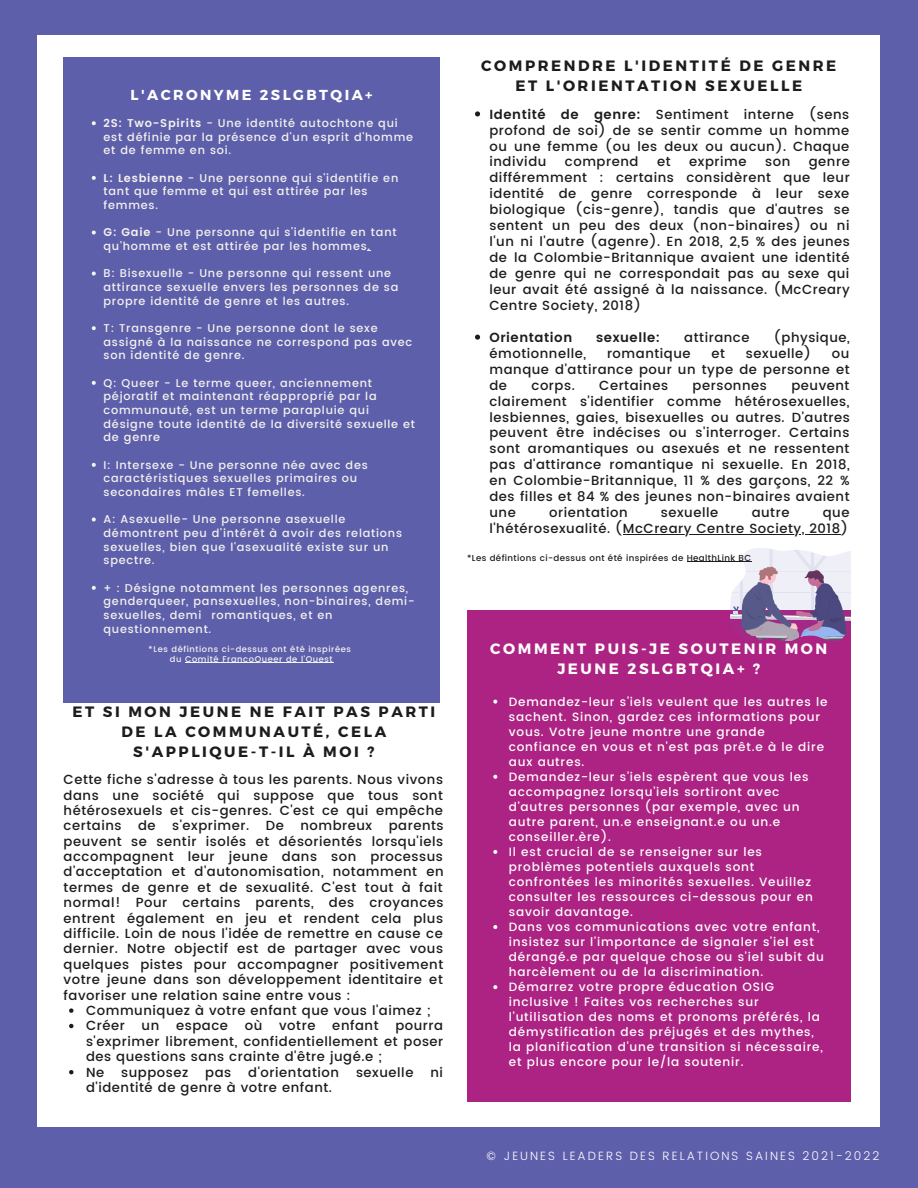
<style>
.page{position:relative;width:918px;height:1188px;background:#5e5fab}
.page>*{position:absolute;margin:0;border:0;box-sizing:border-box;transform-origin:0 0}
.t1{font:700 15px/20.2px "Montserrat";letter-spacing:.17em;color:#1c1d1a;text-align:center}
.t2{font:700 15px/20.2px "Montserrat";letter-spacing:.17em;color:#fff;text-align:center}
.t3{font:700 14.4px "Montserrat";letter-spacing:.17em;color:#fff}
.t4{font:500 13.2px/15.9px "Poppins";letter-spacing:.04em;color:#1c1d1a;text-align:justify}
.t5{font:600 13.2px "Poppins";letter-spacing:.04em;color:#1c1d1a}
.t6{font:500 12px/15px "Poppins";letter-spacing:.07em;color:#fff}
.t7{font:300 12px "Poppins";letter-spacing:.17em;color:#fff}
.t8{font:500 11.25px/13.6px "Poppins";letter-spacing:.07em;color:#f4f3ef}
.t9{font:500 8.7px "Poppins";letter-spacing:.04em;color:#1c1d1a}
.t10{font:500 8.25px/10.2px "Poppins";letter-spacing:.07em;color:#f4f3ef;text-align:center}
.s1{font-weight:600}
</style>
<div class="page">
<div style="left:37px;top:35px;width:843px;height:1091px;background:#fff"></div>
<div style="left:467px;top:610px;width:384px;height:492px;background:#ad2383"></div>
<svg style="left:493px;top:700px;width:4px;height:4px"></svg>
<svg style="left:493px;top:775px;width:4px;height:4px"></svg>
<svg style="left:493px;top:850px;width:4px;height:4px"></svg>
<svg style="left:493px;top:925px;width:4px;height:4px"></svg>
<svg style="left:493px;top:985px;width:4px;height:4px"></svg>
<svg style="left:475px;top:111px;width:5px;height:5px"></svg>
<svg style="left:475px;top:335px;width:5px;height:5px"></svg>
<hr style="left:623px;top:534px;width:218px;height:1px;background:#1c1d1a">
<hr style="left:687px;top:561px;width:64px;height:1px;background:#1c1d1a">
<svg style="left:69px;top:1008px;width:4px;height:5px"></svg>
<svg style="left:69px;top:1024px;width:4px;height:4px"></svg>
<svg style="left:69px;top:1070px;width:4px;height:4px"></svg>
<svg style="left:730px;top:548px;width:121px;height:92px"></svg>
<div style="left:64px;top:57px;width:376px;height:646px;background:#5e5fab"></div>
<svg style="left:92px;top:121px;width:4px;height:4px"></svg>
<svg style="left:92px;top:176px;width:4px;height:4px"></svg>
<svg style="left:92px;top:231px;width:4px;height:4px"></svg>
<svg style="left:92px;top:272px;width:4px;height:4px"></svg>
<svg style="left:92px;top:326px;width:4px;height:4px"></svg>
<svg style="left:92px;top:381px;width:4px;height:4px"></svg>
<svg style="left:92px;top:463px;width:4px;height:4px"></svg>
<svg style="left:92px;top:518px;width:4px;height:4px"></svg>
<svg style="left:92px;top:586px;width:4px;height:4px"></svg>
<hr style="left:185px;top:663px;width:148px;height:1px;background:#f4f3ef">
<p class="t2" style="left:110px;top:76px;width:325px">QUE VOTRE JEUNE EST À RISQUE</p>
<p class="t3" style="left:130px;top:85px;width:244px">L'ACRONYME 2SLGBTQIA+</p>
<p class="t8" style="left:104px;top:116px;width:311px"><span class="s1">2S: Two-Spirits</span> - Une identité autochtone qui est définie par la présence d'un esprit d'homme et de femme en soi.</p>
<p class="t8" style="left:104px;top:171px;width:296px"><span class="s1">L: Lesbienne</span> - Une personne qui s'identifie en tant que femme et qui est attirée par les femmes.</p>
<p class="t8" style="left:104px;top:226px;width:295px"><span class="s1">G: Gaie</span> - Une personne qui s'identifie en tant qu'homme et est attirée par les hommes.</p>
<p class="t8" style="left:104px;top:267px;width:296px">B: Bisexuelle - Une personne qui ressent une attirance sexuelle envers les personnes de sa propre identité de genre et les autres.</p>
<p class="t8" style="left:104px;top:321px;width:310px">T: Transgenre - Une personne dont le sexe assigné à la naissance ne correspond pas avec son identité de genre.</p>
<p class="t8" style="left:104px;top:376px;width:313px">Q: Queer - Le terme queer, anciennement péjoratif et maintenant réapproprié par la communauté, est un terme parapluie qui désigne toute identité de la diversité sexuelle et de genre</p>
<p class="t8" style="left:104px;top:458px;width:266px">I: Intersexe - Une personne née avec des caractéristiques sexuelles primaires ou secondaires mâles ET femelles.</p>
<p class="t8" style="left:104px;top:513px;width:300px">A: Asexuelle- Une personne asexuelle démontrent peu d'intérêt à avoir des relations sexuelles, bien que l'asexualité existe sur un spectre.</p>
<p class="t8" style="left:104px;top:581px;width:313px">+ : Désigne notamment les personnes agenres, genderqueer, pansexuelles, non-binaires, demi&shy;sexuelles, demi romantiques, et en questionnement.</p>
<p class="t10" style="left:149px;top:644px;width:204px">*Les défintions ci-dessus ont été inspirées du Comité FrancoQueer de l'Ouest</p>
<p class="t1" style="left:72px;top:700px;width:364px">ET SI MON JEUNE NE FAIT PAS PARTI<br>DE LA COMMUNAUTÉ, CELA<br>S'APPLIQUE-T-IL À MOI ?</p>
<p class="t4" style="left:64px;top:772px;width:381px;line-height:15.5px">Cette fiche s'adresse à tous les parents. Nous vivons dans une société qui suppose que tous sont hétérosexuels et cis-genres. C'est ce qui empêche certains</p>
<p class="t4" style="left:138px;top:818px;width:19px">de</p>
<p class="t4" style="left:172px;top:818px;width:79px">s'exprimer.</p>
<p class="t4" style="left:266px;top:818px;width:20px">De</p>
<p class="t4" style="left:300px;top:818px;width:73px">nombreux</p>
<p class="t4" style="left:64px;top:818px;width:382px;line-height:15.5px;text-indent:325px">parents peuvent se sentir isolés et désorientés lorsqu'iels accompagnent leur jeune dans son processus d'acceptation et d'autonomisation, notamment en termes de genre et de sexualité. C'est tout à fait normal! Pour certains parents, des croyances entrent également en jeu et rendent cela plus difficile. Loin de nous l'idée de remettre en cause ce dernier. Notre objectif est de partager avec vous quelques pistes pour accompagner positivement votre jeune dans son développement identitaire et favoriser une relation saine entre vous :</p>
<p class="t4" style="left:86px;top:1003px;width:346px;line-height:15.5px">Communiquez à votre enfant que vous l'aimez ;<br>Créer</p>
<p class="t4" style="left:142px;top:1018px;width:19px">un</p>
<p class="t4" style="left:176px;top:1018px;width:53px">espace</p>
<p class="t4" style="left:245px;top:1018px;width:19px">où</p>
<p class="t4" style="left:279px;top:1018px;width:38px">votre</p>
<p class="t4" style="left:332px;top:1018px;width:48px">enfant</p>
<p class="t4" style="left:86px;top:1018px;width:359px;line-height:15.5px;text-align:left;text-indent:309px">pourra s'exprimer librement, confidentiellement et poser des questions sans crainte d'être jugé.e ;<br>Ne</p>
<p class="t4" style="left:121px;top:1064px;width:69px">supposez</p>
<p class="t4" style="left:205px;top:1064px;width:28px">pas</p>
<p class="t4" style="left:248px;top:1064px;width:92px">d'orientation</p>
<p class="t4" style="left:356px;top:1064px;width:59px">sexuelle</p>
<p class="t4" style="left:430px;top:1064px;width:14px">ni</p>
<p class="t4" style="left:86px;top:1079px;width:248px">d'identité de genre à votre enfant.</p>
<p class="t1" style="left:481px;top:55px;width:356px">COMPRENDRE L'IDENTITÉ DE GENRE<br>ET L'ORIENTATION SEXUELLE</p>
<p class="t4" style="left:489px;top:106px;width:361px"><span class="s1">Identité de genre:</span> Sentiment interne (sens profond de soi) de se sentir comme un homme ou une femme (ou les deux ou aucun). Chaque individu</p>
<p class="t4" style="left:565px;top:154px;width:75px">comprend</p>
<p class="t4" style="left:657px;top:154px;width:15px">et</p>
<p class="t4" style="left:689px;top:154px;width:59px">exprime</p>
<p class="t4" style="left:765px;top:154px;width:27px">son</p>
<p class="t4" style="left:489px;top:154px;width:362px;text-indent:319px">genre différemment : certains considèrent que leur identité de genre corresponde à leur sexe biologique (cis-genre), tandis que d'autres se sentent un peu des deux (non-binaires) ou ni l'un ni l'autre (agenre). En 2018, 2,5 % des jeunes de la Colombie-Britannique avaient une identité de genre qui ne correspondait pas au sexe qui leur avait été assigné à la naissance. (McCreary Centre Society, 2018)</p>
<p class="t5" style="left:489px;top:330px;width:84px">Orientation</p>
<p class="t5" style="left:596px;top:330px;width:65px">sexuelle:</p>
<p class="t4" style="left:684px;top:329px;width:67px">attirance</p>
<p class="t4" style="left:774px;top:329px;width:78px">(physique,</p>
<p class="t4" style="left:489px;top:345px;width:98px">émotionnelle,</p>
<p class="t4" style="left:607px;top:345px;width:85px">romantique</p>
<p class="t4" style="left:712px;top:345px;width:15px">et</p>
<p class="t4" style="left:746px;top:345px;width:67px">sexuelle)</p>
<p class="t4" style="left:489px;top:345px;width:362px;text-indent:342px">ou manque d'attirance pour un type de personne et de</p>
<p class="t4" style="left:532px;top:377px;width:45px">corps.</p>
<p class="t4" style="left:599px;top:377px;width:70px">Certaines</p>
<p class="t4" style="left:693px;top:377px;width:76px">personnes</p>
<p class="t4" style="left:489px;top:377px;width:362px;text-indent:302px">peuvent clairement s'identifier comme hétérosexuelles, lesbiennes, gaies, bisexuelles ou autres. D'autres peuvent être indécises ou s'interroger. Certains sont aromantiques ou asexués et ne ressentent pas d'attirance romantique ni sexuelle. En 2018, en Colombie-Britannique, 11 % des garçons, 22 % des filles et 84 % des jeunes non-binaires avaient une</p>
<p class="t4" style="left:549px;top:505px;width:80px">orientation</p>
<p class="t4" style="left:661px;top:505px;width:59px">sexuelle</p>
<p class="t4" style="left:752px;top:505px;width:39px">autre</p>
<p class="t4" style="left:489px;top:505px;width:362px;text-align:right">que<br>l'hétérosexualité. (McCreary Centre Society, 2018)</p>
<p class="t9" style="left:467px;top:553px;width:286px">*Les défintions ci-dessus ont été inspirées de HealthLink BC</p>
<p class="t2" style="left:490px;top:637px;width:339px">COMMENT PUIS-JE SOUTENIR MON<br>JEUNE 2SLGBTQIA+ ?</p>
<p class="t6" style="left:509px;top:694px;width:320px">Demandez-leur s'iels veulent que les autres le sachent. Sinon, gardez ces informations pour vous. Votre jeune montre une grande confiance en vous et n'est pas prêt.e à le dire aux autres.<br>Demandez-leur s'iels espèrent que vous les accompagnez lorsqu'iels sortiront avec d'autres personnes (par exemple, avec un autre parent, un.e enseignant.e ou un.e conseiller.ère).<br>Il est crucial de se renseigner sur les problèmes potentiels auxquels sont confrontées les minorités sexuelles. Veuillez consulter les ressources ci-dessous pour en savoir davantage.<br>Dans vos communications avec votre enfant, insistez sur l'importance de signaler s'iel est dérangé.e par quelque chose ou s'iel subit du harcèlement ou de la discrimination.<br>Démarrez votre propre éducation OSIG inclusive ! Faites vos recherches sur l'utilisation des noms et pronoms préférés, la démystification des préjugés et des mythes, la planification d'une transition si nécessaire, et plus encore pour le/la soutenir.</p>
<p class="t7" style="left:487px;top:1149px;width:394px">© JEUNES LEADERS DES RELATIONS SAINES 2021-2022</p>
</div>
